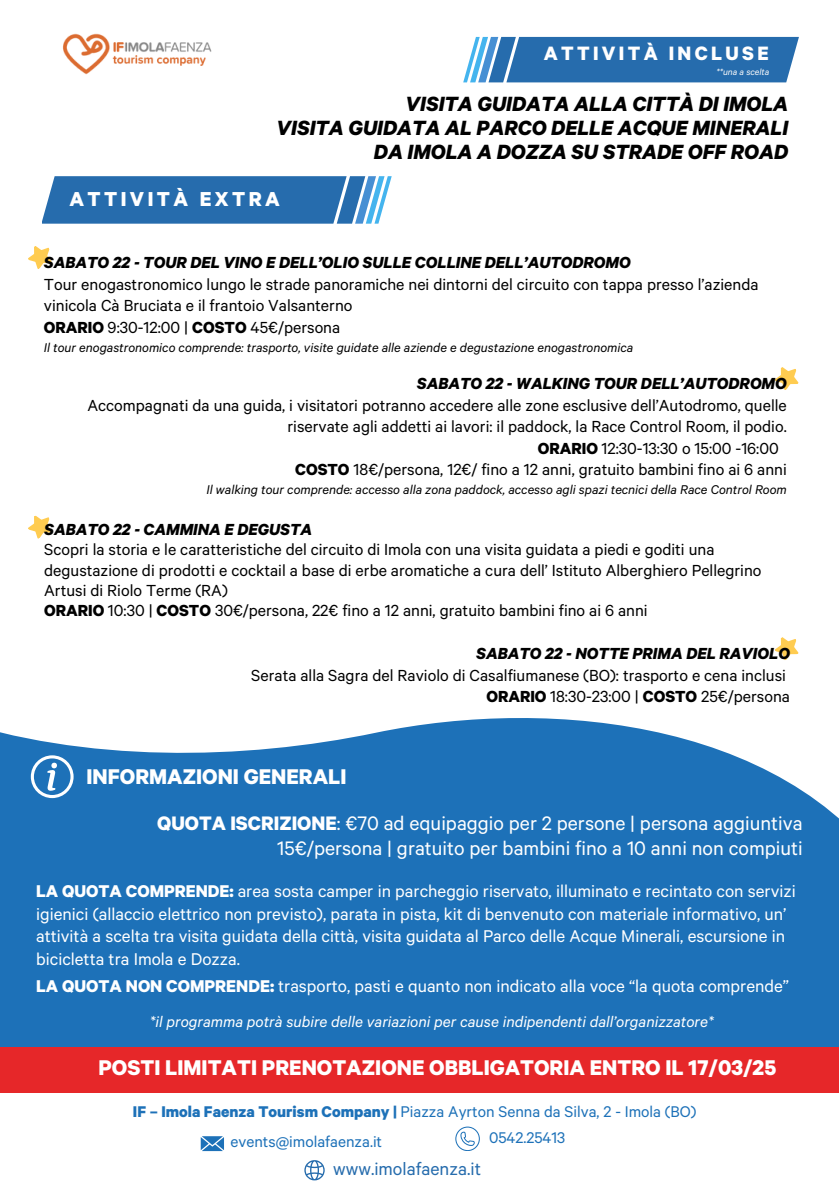
<style>
.page{position:relative;width:839px;height:1191px;background:#fff}
.page>*{position:absolute;margin:0;border:0;box-sizing:border-box;transform-origin:0 0}
.t1{font:700 24px "Calibre";color:#fff}
.t2{font:italic 700 23.2px/24px "Calibre";color:#000;text-align:right}
.t3{font:700 22.8px "Calibre";letter-spacing:.15em;color:#fff}
.t4{font:22px/25.6px "Calibre";color:#fff;text-align:right}
.t5{font:700 21.8px "Calibre";letter-spacing:.15em;color:#fff}
.t6{font:20px "Calibre";color:#266cad}
.t7{font:19.2px/22.4px "Calibre";color:#fff}
.t8{font:18px/21.4px "Calibre";color:#000}
.t9{font:italic 700 18px "Calibre";color:#000}
.t10{font:17.4px "Calibre";color:#1d71b8}
.t11{font:italic 17.2px "Calibre";color:#fff}
.t12{font:italic 14.2px "Calibre";color:#000}
.t13{font:italic 10px "Calibre";color:#f9f9fa}
.s1{font-weight:700;font-style:italic}
.s2{font-weight:700}
</style>
<div class="page">
<div style="left:0;top:674px;width:838px;height:419px;background:#1d71b8"></div>
<svg style="left:0;top:382px;width:838px;height:436px"></svg>
<svg style="left:42px;top:176px;width:349px;height:48px;background:#387ab6"></svg>
<svg style="left:28px;top:246px;width:24px;height:23px"></svg>
<svg style="left:774px;top:367px;width:24px;height:23px"></svg>
<svg style="left:28px;top:516px;width:24px;height:23px"></svg>
<div style="left:0;top:1047px;width:838px;height:46px;background:#e62729"></div>
<img style="left:63px;top:33px;width:149px;height:42px">
<svg style="left:201px;top:1136px;width:23px;height:15px"></svg>
<svg style="left:455px;top:1127px;width:24px;height:24px"></svg>
<svg style="left:304px;top:1160px;width:21px;height:20px"></svg>
<svg style="left:463px;top:37px;width:335px;height:45px;background:#3779b5"></svg>
<svg style="left:774px;top:637px;width:24px;height:23px"></svg>
<h1 class="t5" style="left:543px;top:46px;width:226px">ATTIVITÀ INCLUSE</h1>
<p class="t13" style="left:716px;top:68px;width:54px">**una a scelta</p>
<h1 class="t2" style="left:276px;top:96px;width:513px">VISITA GUIDATA ALLA CITTÀ DI IMOLA<br>VISITA GUIDATA AL PARCO DELLE ACQUE MINERALI<br>DA IMOLA A DOZZA SU STRADE OFF ROAD</h1>
<h1 class="t3" style="left:69px;top:192px;width:212px">ATTIVITÀ EXTRA</h1>
<h3 class="t8" style="left:44px;top:255px;width:716px"><span class="s1">SABATO 22 - TOUR DEL VINO E DELL’OLIO SULLE COLLINE DELL’AUTODROMO<br></span>Tour enogastronomico lungo le strade panoramiche nei dintorni del circuito con tappa presso l’azienda vinicola Cà Bruciata e il frantoio Valsanterno<br><span class="s2">ORARIO</span> 9:30-12:00 | <span class="s2">COSTO</span> 45€/persona</h3>
<h3 class="t12" style="left:44px;top:342px;width:591px">Il tour enogastronomico comprende: trasporto, visite guidate alle aziende e degustazione enogastronomica</h3>
<h3 class="t9" style="left:417px;top:378px;width:371px">SABATO 22 - WALKING TOUR DELL’AUTODROMO</h3>
<h3 class="t8" style="left:87px;top:397px;width:701px">Accompagnati da una guida, i visitatori potranno accedere alle zone esclusive dell’Autodromo, quelle</h3>
<h3 class="t8" style="left:287px;top:419px;width:501px">riservate agli addetti ai lavori: il paddock, la Race Control Room, il podio.</h3>
<h3 class="t8" style="left:537px;top:440px;width:242px"><span class="s2">ORARIO</span> 12:30-13:30 o 15:00 -16:00</h3>
<h3 class="t8" style="left:295px;top:462px;width:493px"><span class="s2">COSTO</span> 18€/persona, 12€/ fino a 12 anni, gratuito bambini fino ai 6 anni</h3>
<h3 class="t12" style="left:206px;top:485px;width:581px">Il walking tour comprende: accesso alla zona paddock, accesso agli spazi tecnici della Race Control Room</h3>
<h3 class="t8" style="left:44px;top:522px;width:718px;line-height:20.4px"><span class="s1">SABATO 22 - CAMMINA E DEGUSTA<br></span>Scopri la storia e le caratteristiche del circuito di Imola con una visita guidata a piedi e goditi una degustazione di prodotti e cocktail a base di erbe aromatiche a cura dell’ Istituto Alberghiero Pellegrino Artusi di Riolo Terme (RA)<br><span class="s2">ORARIO</span> 10:30 | <span class="s2">COSTO</span> 30€/persona, 22€ fino a 12 anni, gratuito bambini fino ai 6 anni</h3>
<h3 class="t8" style="left:251px;top:646px;width:540px;text-align:right"><span class="s1">SABATO 22 - NOTTE PRIMA DEL RAVIOLO<br></span>Serata alla Sagra del Raviolo di Casalfiumanese (BO): trasporto e cena inclusi<br><span class="s2">ORARIO</span> 18:30-23:00 | <span class="s2">COSTO</span> 25€/persona</h3>
<h1 class="t1" style="left:86px;top:768px;width:261px">INFORMAZIONI GENERALI</h1>
<h2 class="t4" style="left:157px;top:814px;width:647px"><span class="s2">QUOTA ISCRIZIONE</span>: €70 ad equipaggio per 2 persone | persona aggiuntiva<br>15€/persona | gratuito per bambini fino a 10 anni non compiuti</h2>
<h3 class="t7" style="left:36px;top:883px;width:761px"><span class="s2">LA QUOTA COMPRENDE:</span> area sosta camper in parcheggio riservato, illuminato e recintato con servizi igienici (allaccio elettrico non previsto), parata in pista, kit di benvenuto con materiale informativo, un’ attività a scelta tra visita guidata della città, visita guidata al Parco delle Acque Minerali, escursione in bicicletta tra Imola e Dozza.</h3>
<h3 class="t7" style="left:36px;top:978px;width:754px"><span class="s2">LA QUOTA NON COMPRENDE:</span> trasporto, pasti e quanto non indicato alla voce “la quota comprende”</h3>
<h4 class="t11" style="left:150px;top:1016px;width:565px">*il programma potrà subire delle variazioni per cause indipendenti dall’organizzatore*</h4>
<h1 class="t1" style="left:98px;top:1059px;width:679px">POSTI LIMITATI PRENOTAZIONE OBBLIGATORIA ENTRO IL 17/03/25</h1>
<h4 class="t10" style="left:133px;top:1106px;width:565px"><span class="s2">IF – Imola Faenza Tourism Company |</span> Piazza Ayrton Senna da Silva, 2 - Imola (BO)</h4>
<h4 class="t10" style="left:230px;top:1136px;width:153px">events@imolafaenza.it</h4>
<h4 class="t10" style="left:489px;top:1131px;width:78px">0542.25413</h4>
<h3 class="t6" style="left:333px;top:1162px;width:149px">www.imolafaenza.it</h3>
</div>
